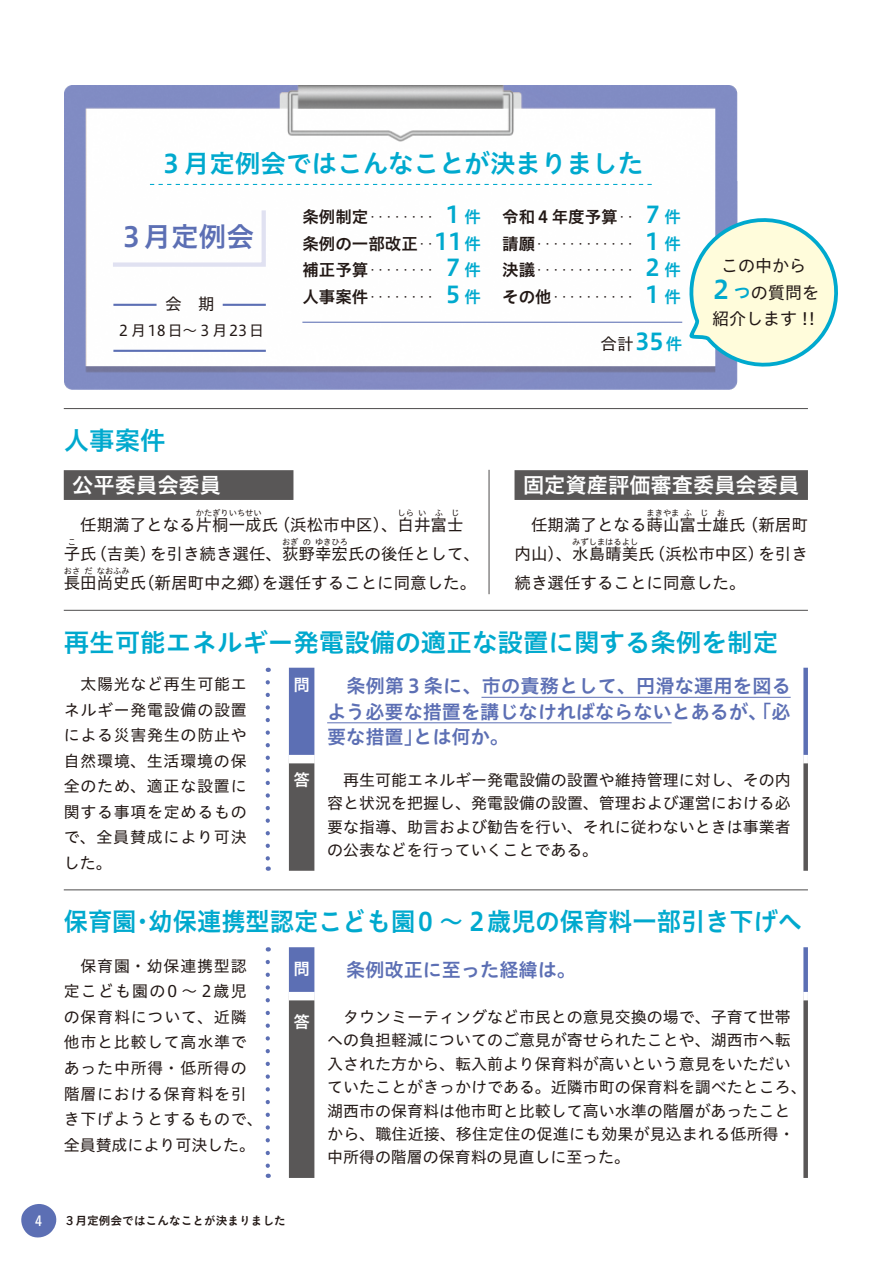
<style>
.page{position:relative;width:893px;height:1263px;background:#fff}
.page>*{position:absolute;margin:0;border:0;box-sizing:border-box;transform-origin:0 0}
.t1{font:27.6px "Hiragino UD Sans Std W6";color:#5c6fb4}
.t2{font:25.5px "Hiragino UD Sans Std W6";color:#00a9ce}
.t3{font:25.5px "Hiragino UD Sans Std W6";color:#00a9ce;scale:.95 1}
.t4{font:23.1px "Hiragino UD Sans Std W6";color:#00a9ce}
.t5{font:21.3px "Hiragino UD Sans Std W6";color:#fff}
.t6{font:19.2px/25.5px "Hiragino UD Sans Std W6";color:#5c6fb4;text-align:justify}
.t7{font:16.95px/26.5px "Hiragino UD Sans Std W4";color:#221815;text-align:center}
.t8{font:16.5px "Hiragino UD Sans Std W4";color:#221815}
.t9{font:16.5px "Hiragino UD Sans Std W6";color:#221815}
.t10{font:15.9px/23.4px "Hiragino UD Sans Std W4";letter-spacing:.005em;color:#221815;text-align:justify}
.t11{font:15.9px/25.5px "Hiragino UD Sans Std W4";letter-spacing:.045em;color:#221815}
.t12{font:14.85px "Hiragino UD Sans Std W4";letter-spacing:.06em;color:#221815}
.t13{font:13.8px "Koburina Go Std W6";color:#fff}
.t14{font:11.7px "Koburina Go Std W6";color:#221815}
.t15{font:8.25px "Hiragino UD Sans Std W6";color:#221815}
.t16{font:8.25px "Hiragino UD Sans Std W4";color:#221815}
.s1{font-size:16.5px}
.s2{font-family:"Hiragino UD Sans Std W6";font-size:23.1px;color:#00a9ce}
.s3{font-family:"Hiragino UD Sans Std W6";color:#00a9ce}
.s4{font-family:"Hiragino UD Sans Std W6";font-size:25.5px;color:#00a9ce}
.s5{font-size:16.5px;color:#fff}
.s6{font-family:"Hiragino UD Sans Std W6";font-size:16.5px;color:#fff}
</style>
<div class="page">
<img style="left:65px;top:85px;width:672px;height:96px">
<img style="left:65px;top:181px;width:672px;height:208px">
<hr style="left:113px;top:304px;width:44px;height:2px;background:#5c6fb4">
<hr style="left:223px;top:304px;width:43px;height:2px;background:#5c6fb4">
<hr style="left:113px;top:350px;width:153px;height:2px;background:#5c6fb4">
<svg style="left:150px;top:184px;width:502px;height:1px"></svg>
<hr style="left:64px;top:408px;width:744px;height:1px;background:#595757">
<hr style="left:64px;top:610px;width:744px;height:1px;background:#595757">
<hr style="left:64px;top:889px;width:744px;height:1px;background:#595757">
<hr style="left:488px;top:470px;width:2px;height:124px;background:#595757">
<svg style="left:685px;top:212px;width:153px;height:161px"></svg>
<svg style="left:109px;top:206px;width:159px;height:63px"></svg>
<hr style="left:302px;top:322px;width:380px;height:1px;background:#5c6fb4">
<svg style="left:289px;top:668px;width:519px;height:87px"></svg>
<svg style="left:289px;top:763px;width:519px;height:108px"></svg>
<hr style="left:481px;top:697px;width:310px;height:1px;background:#5c6fb4">
<hr style="left:327px;top:722px;width:345px;height:1px;background:#5c6fb4">
<svg style="left:266px;top:682px;width:4px;height:189px"></svg>
<svg style="left:289px;top:947px;width:519px;height:45px"></svg>
<svg style="left:289px;top:1000px;width:519px;height:178px"></svg>
<svg style="left:266px;top:962px;width:4px;height:216px"></svg>
<div style="left:64px;top:470px;width:229px;height:30px;background:#595757"></div>
<div style="left:514px;top:470px;width:294px;height:30px;background:#595757"></div>
<svg style="left:21px;top:1204px;width:36px;height:34px"></svg>
<h2 class="t2" style="left:158px;top:144px;width:486px">３月定例会ではこんなことが決まりました</h2>
<h1 class="t1" style="left:123px;top:215px;width:132px">3月定例会</h1>
<p class="t8" style="left:165px;top:292px;width:51px">会　期</p>
<p class="t12" style="left:116px;top:319px;width:149px">２月18日～３月23日</p>
<p class="t15" style="left:302px;top:211px;width:133px"><span class="s1">条例制定</span>・・・・・・・・</p>
<h3 class="t4" style="left:441px;top:197px;width:41px">１<span class="s1">件</span></h3>
<p class="t9" style="left:302px;top:231px;width:133px">条例の一部改正<sup>・・</sup></p>
<h3 class="t4" style="left:434px;top:223px;width:48px">11<span class="s1">件</span></h3>
<p class="t15" style="left:302px;top:264px;width:133px"><span class="s1">補正予算</span>・・・・・・・・</p>
<h3 class="t4" style="left:441px;top:250px;width:41px">７<span class="s1">件</span></h3>
<p class="t15" style="left:302px;top:290px;width:133px"><span class="s1">人事案件</span>・・・・・・・・</p>
<h3 class="t4" style="left:441px;top:277px;width:41px">５<span class="s1">件</span></h3>
<p class="t9" style="left:502px;top:204px;width:134px">令和４年度予算<sup>・・</sup></p>
<h3 class="t4" style="left:641px;top:197px;width:41px">７<span class="s1">件</span></h3>
<p class="t15" style="left:502px;top:237px;width:133px"><span class="s1">請願</span>・・・・・・・・・・・・</p>
<h3 class="t4" style="left:641px;top:223px;width:41px">１<span class="s1">件</span></h3>
<p class="t15" style="left:502px;top:264px;width:133px"><span class="s1">決議</span>・・・・・・・・・・・・</p>
<h3 class="t4" style="left:641px;top:250px;width:41px">２<span class="s1">件</span></h3>
<p class="t15" style="left:502px;top:290px;width:133px"><span class="s1">その他</span>・・・・・・・・・・</p>
<h3 class="t4" style="left:641px;top:277px;width:41px">１<span class="s1">件</span></h3>
<p class="t8" style="left:600px;top:331px;width:83px">合計<span class="s2">35</span><span class="s3">件</span></p>
<p class="t7" style="left:708px;top:252px;width:112px">この中から<br><span class="s4">２</span><span class="s3">つ</span>の質問を紹介します !!</p>
<h2 class="t2" style="left:64px;top:421px;width:104px">人事案件</h2>
<h3 class="t5" style="left:72px;top:469px;width:150px">公平委員会委員</h3>
<p class="t8" style="left:64px;top:513px;width:401px">　任期満了となる片桐一成氏（浜松市中区）、白井富士</p>
<p class="t16" style="left:196px;top:507px;width:67px">かたぎりいちせい</p>
<p class="t16" style="left:398px;top:507px;width:18px">しら</p>
<p class="t16" style="left:418px;top:507px;width:10px">い</p>
<p class="t16" style="left:435px;top:507px;width:10px">ふ</p>
<p class="t16" style="left:451px;top:507px;width:10px">じ</p>
<p class="t8" style="left:64px;top:542px;width:418px">子氏（吉美）を引き続き選任、荻野幸宏氏の後任として、</p>
<p class="t16" style="left:68px;top:535px;width:10px">こ</p>
<p class="t16" style="left:282px;top:535px;width:18px">おぎ</p>
<p class="t16" style="left:303px;top:535px;width:10px">の</p>
<p class="t16" style="left:315px;top:535px;width:34px">ゆきひろ</p>
<p class="t8" style="left:64px;top:570px;width:414px">長田尚史氏（新居町中之郷）を選任することに同意した。</p>
<p class="t16" style="left:64px;top:564px;width:18px">おさ</p>
<p class="t16" style="left:84px;top:564px;width:10px">だ</p>
<p class="t16" style="left:97px;top:564px;width:34px">なおふみ</p>
<h3 class="t5" style="left:523px;top:469px;width:278px">固定資産評価審査委員会委員</h3>
<p class="t8" style="left:514px;top:513px;width:295px">　任期満了となる蒔山富士雄氏（新居町</p>
<p class="t16" style="left:646px;top:507px;width:34px">まきやま</p>
<p class="t16" style="left:684px;top:507px;width:10px">ふ</p>
<p class="t16" style="left:700px;top:507px;width:10px">じ</p>
<p class="t16" style="left:717px;top:507px;width:10px">お</p>
<p class="t8" style="left:514px;top:542px;width:295px">内山）、水島晴美氏（浜松市中区）を引き</p>
<p class="t16" style="left:572px;top:535px;width:67px">みずしまはるよし</p>
<p class="t8" style="left:514px;top:570px;width:232px">続き選任することに同意した。</p>
<h2 class="t2" style="left:64px;top:623px;width:716px">再生可能エネルギー発電設備の適正な設置に関する条例を制定</h2>
<p class="t6" style="left:327px;top:672px;width:465px;text-indent:-34px"><span class="s5">問</span> 　条例第３条に、市の責務として、円滑な運用を図るよう必要な措置を講じなければならないとあるが、「必要な措置」とは何か。</p>
<p class="t10" style="left:327px;top:767px;width:465px;text-indent:-34px"><span class="s6">答</span> 　再生可能エネルギー発電設備の設置や維持管理に対し、その内容と状況を把握し、発電設備の設置、管理および運営における必要な指導、助言および勧告を行い、それに従わないときは事業者の公表などを行っていくことである。</p>
<p class="t10" style="left:64px;top:671px;width:184px;line-height:25.5px">　太陽光など再生可能エネルギー発電設備の設置による災害発生の防止や自然環境、生活環境の保全のため、適正な設置に関する事項を定めるもので、全員賛成により可決した。</p>
<h2 class="t3" style="left:64px;top:902px;width:779px">保育園・幼保連携型認定こども園0 ～ 2歳児の保育料一部引き下げへ</h2>
<p class="t6" style="left:293px;top:956px;width:284px"><span class="s5">問</span> 　条例改正に至った経緯は。</p>
<p class="t10" style="left:327px;top:1004px;width:481px;text-align:left;text-indent:-34px"><span class="s6">答</span> 　タウンミーティングなど市民との意見交換の場で、子育て世帯への負担軽減についてのご意見が寄せられたことや、湖西市へ転入された方から、転入前より保育料が高いという意見をいただいていたことがきっかけである。近隣市町の保育料を調べたところ、湖西市の保育料は他市町と比較して高い水準の階層があったことから、職住近接、移住定住の促進にも効果が見込まれる低所得・<br>中所得の階層の保育料の見直しに至った。</p>
<p class="t11" style="left:64px;top:952px;width:200px">　保育園・ 幼保連携型認定こども園の0 ～ 2歳児の保育料について、近隣他市と比較して高水準であった中所得・ 低所得の階層における保育料を引き下げようとするもので、全員賛成により可決した。</p>
<p class="t13" style="left:35px;top:1210px;width:8px">4</p>
<p class="t14" style="left:64px;top:1212px;width:224px">３月定例会ではこんなことが決まりました</p>
</div>
